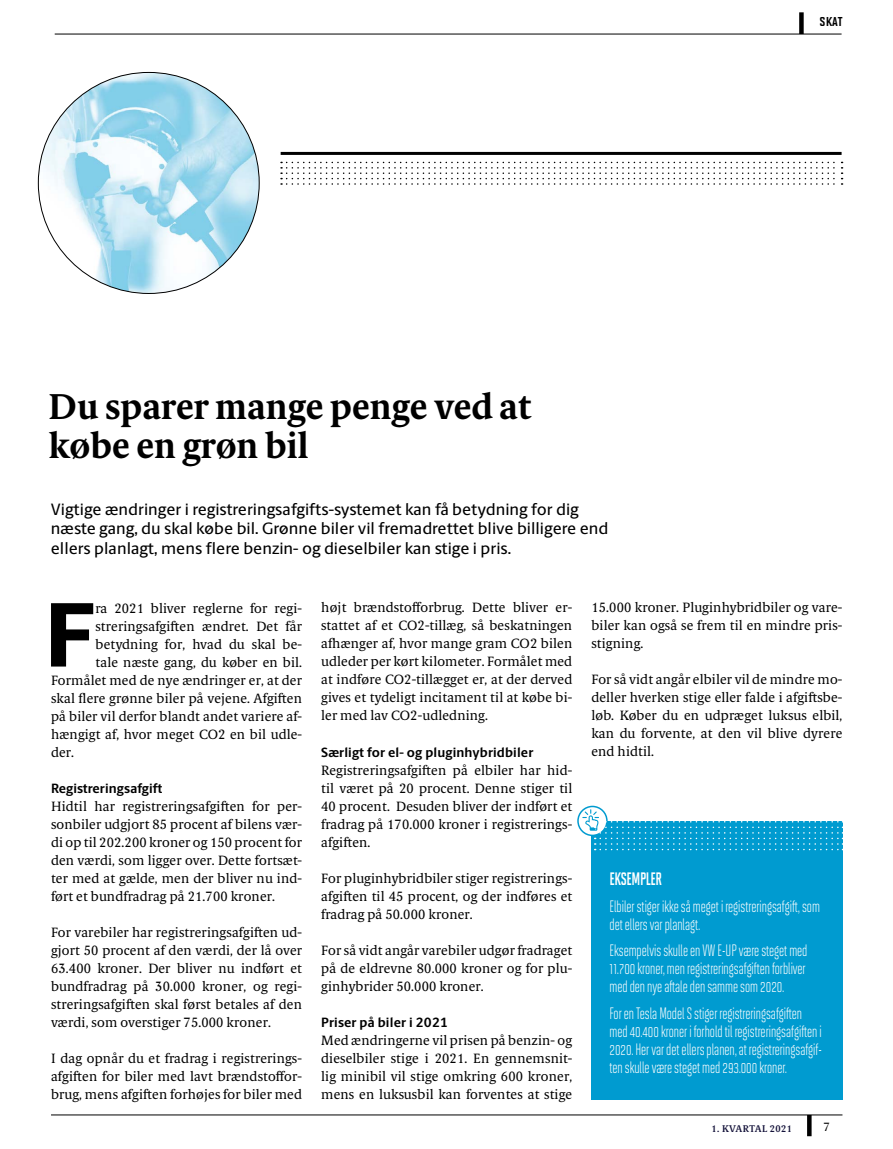
<style>
.page{position:relative;width:893px;height:1149px;background:#fff}
.page>*{position:absolute;margin:0;border:0;box-sizing:border-box;transform-origin:0 0}
.t1{font:800 91.8px "Berling Sans";color:#000}
.t2{font:700 36px/39px "Berling Serif Text";color:#000}
.t3{font:18px "Solano Gothic MVB Bd Cap";letter-spacing:-.02em;color:#fff;scale:.84 1}
.t4{font:16.5px/18px "Solano Gothic MVB";color:#fff;scale:.84 1}
.t5{font:500 16.5px/19.5px "Berling Sans";color:#000}
.t6{font:15px "Solano Gothic MVB Bd SC";color:#000}
.t7{font:13.5px/18px "Berling Serif Text";letter-spacing:.01em;color:#000;text-align:justify}
.t8{font:700 13.5px "Berling Sans";letter-spacing:.01em;color:#000}
.t9{font:12px "Berling Serif Text";color:#000}
.t10{font:600 9.75px "Berling Serif Text";letter-spacing:.04em;color:#131139}
</style>
<div class="page">
<div style="left:807px;top:1114px;width:5px;height:21px;background:#000"></div>
<svg style="left:281px;top:162px;width:562px;height:23px"></svg>
<hr style="left:51px;top:1114px;width:791px;height:1px;background:#000">
<hr style="left:55px;top:34px;width:787px;height:1px;background:#000">
<hr style="left:281px;top:152px;width:561px;height:3px;background:#000">
<div style="left:799px;top:12px;width:5px;height:22px;background:#000"></div>
<div style="left:591px;top:820px;width:251px;height:278px;background:#009bd0"></div>
<svg style="left:577px;top:805px;width:266px;height:45px"></svg>
<img style="left:38px;top:72px;width:221px;height:221px;border-radius:110px">
<h2 class="t2" style="left:49px;top:387px;width:484px">Du sparer mange penge ved at købe en grøn bil</h2>
<p class="t5" style="left:51px;top:499px;width:559px">Vigtige ændringer i registreringsafgifts-systemet kan få betydning for dig næste gang, du skal købe bil. Grønne biler vil fremadrettet blive billigere end ellers planlagt, mens flere benzin- og dieselbiler kan stige i pris.</p>
<p class="t6" style="left:820px;top:13px;width:24px">skat</p>
<h1 class="t1" style="left:44px;top:578px;width:52px">F</h1>
<p class="t7" style="left:96px;top:598px;width:208px">ra 2021 bliver reglerne for regi-</p>
<p class="t7" style="left:96px;top:616px;width:208px">streringsafgiften ændret. Det får</p>
<p class="t7" style="left:96px;top:634px;width:208px">betydning for, hvad du skal be-</p>
<p class="t7" style="left:96px;top:652px;width:208px">tale næste gang, du køber en bil.</p>
<p class="t7" style="left:51px;top:670px;width:253px">Formålet med de nye ændringer er, at der</p>
<p class="t7" style="left:51px;top:688px;width:253px">skal flere grønne biler på vejene. Afgiften</p>
<p class="t7" style="left:51px;top:706px;width:253px">på biler vil derfor blandt andet variere af-</p>
<p class="t7" style="left:51px;top:724px;width:253px">hængigt af, hvor meget CO2 en bil udle-</p>
<p class="t7" style="left:51px;top:742px;width:25px">der.</p>
<p class="t8" style="left:51px;top:779px;width:113px">Registreringsafgift</p>
<p class="t7" style="left:51px;top:796px;width:253px">Hidtil har registreringsafgiften for per&shy;sonbiler udgjort 85 procent af bilens vær&shy;di op til 202.200 kroner og 150 procent for den værdi, som ligger over. Dette fortsæt&shy;ter med at gælde, men der bliver nu ind&shy;ført et bundfradrag på 21.700 kroner.</p>
<p class="t7" style="left:51px;top:922px;width:253px">For varebiler har registreringsafgiften ud&shy;gjort 50 procent af den værdi, der lå over 63.400 kroner. Der bliver nu indført et bundfradrag på 30.000 kroner, og regi&shy;streringsafgiften skal først betales af den værdi, som overstiger 75.000 kroner.</p>
<p class="t7" style="left:51px;top:1048px;width:253px">I dag opnår du et fradrag i registrerings&shy;afgiften for biler med lavt brændstoffor&shy;brug, mens afgiften forhøjes for biler med</p>
<p class="t7" style="left:321px;top:598px;width:253px">højt brændstofforbrug. Dette bliver er&shy;stattet af et CO2-tillæg, så beskatningen afhænger af, hvor mange gram CO2 bilen udleder per kørt kilometer. Formålet med at indføre CO2-tillægget er, at der derved gives et tydeligt incitament til at købe bi&shy;ler med lav CO2-udledning.</p>
<p class="t8" style="left:321px;top:743px;width:214px">Særligt for el- og pluginhybridbiler</p>
<p class="t7" style="left:321px;top:760px;width:253px">Registreringsafgiften på elbiler har hid&shy;til været på 20 procent. Denne stiger til 40 procent. Desuden bliver der indført et fradrag på 170.000 kroner i registrerings&shy;afgiften.</p>
<p class="t7" style="left:321px;top:868px;width:253px">For pluginhybridbiler stiger registrerings&shy;afgiften til 45 procent, og der indføres et fradrag på 50.000 kroner.</p>
<p class="t7" style="left:321px;top:940px;width:253px">For så vidt angår varebiler udgør fradraget på de eldrevne 80.000 kroner og for plu&shy;ginhybrider 50.000 kroner.</p>
<p class="t8" style="left:321px;top:1013px;width:128px">Priser på biler i 2021</p>
<p class="t7" style="left:321px;top:1030px;width:253px">Med ændringerne vil prisen på benzin- og dieselbiler stige i 2021. En gennemsnit&shy;lig minibil vil stige omkring 600 kroner, mens en luksusbil kan forventes at stige</p>
<p class="t7" style="left:591px;top:598px;width:253px">15.000 kroner. Pluginhybridbiler og vare&shy;biler kan også se frem til en mindre pris&shy;stigning.</p>
<p class="t7" style="left:591px;top:670px;width:253px">For så vidt angår elbiler vil de mindre mo&shy;deller hverken stige eller falde i afgiftsbe&shy;løb. Køber du en udpræget luksus elbil, kan du forvente, at den vil blive dyrere end hidtil.</p>
<h3 class="t3" style="left:609px;top:868px;width:64px">EKSEMPLER</h3>
<p class="t4" style="left:609px;top:896px;width:252px">Elbiler stiger ikke så meget i registreringsafgift, som det ellers var planlagt.</p>
<p class="t4" style="left:609px;top:941px;width:237px;text-align:justify">Eksempelvis skulle en VW E-UP være steget med 11.700 kroner, men registreringsafgiften forbliver med den nye aftale den samme som 2020.</p>
<p class="t4" style="left:609px;top:1003px;width:254px">For en Tesla Model S stiger registreringsafgiften med 40.400 kroner i forhold til registreringsafgiften i 2020. Her var det ellers planen, at registreringsafgif&shy;ten skulle være steget med 293.000 kroner.</p>
<p class="t10" style="left:711px;top:1121px;width:82px">1. KVARTAL 2021</p>
<p class="t9" style="left:823px;top:1119px;width:8px">7</p>
</div>
